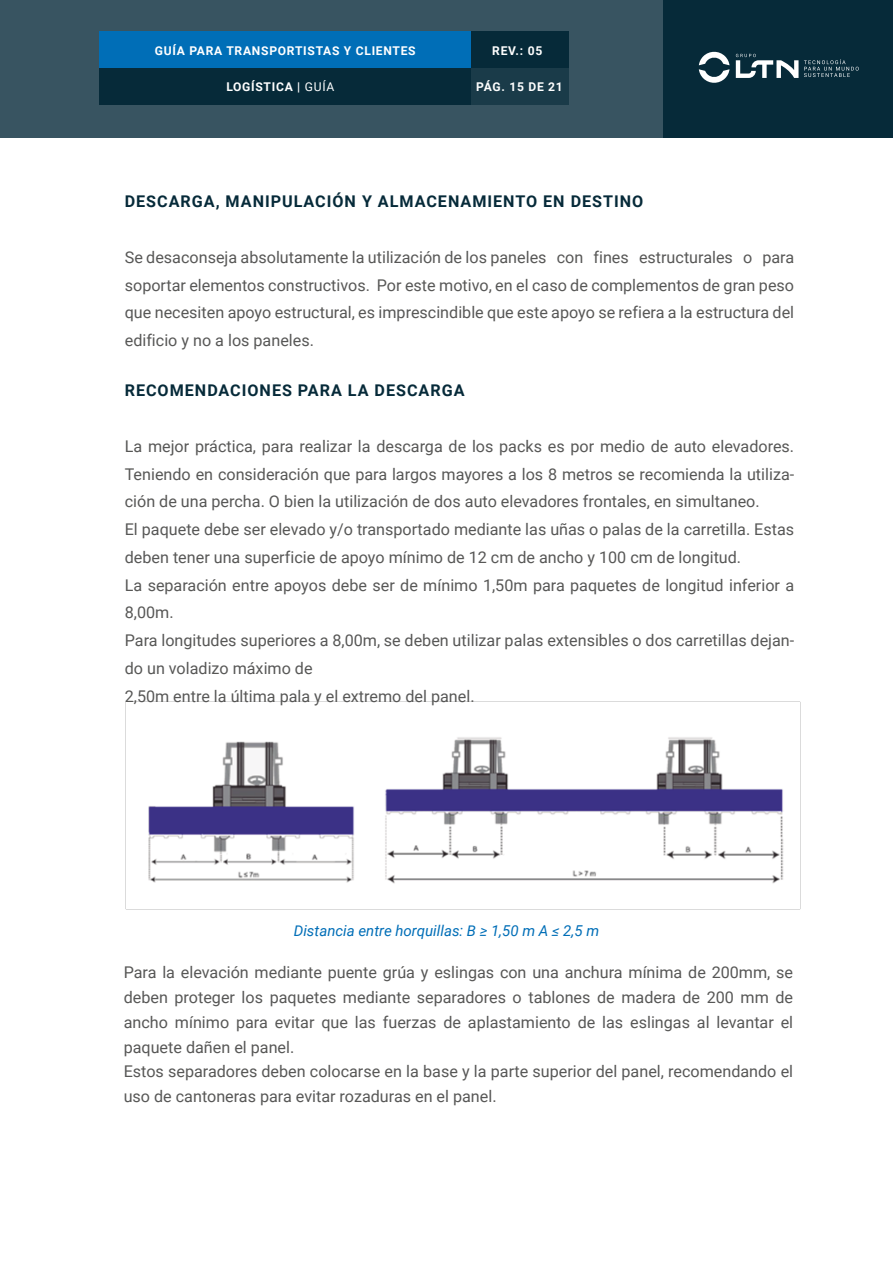
<style>
.page{position:relative;width:893px;height:1263px;background:#fff}
.page>*{position:absolute;margin:0;border:0;box-sizing:border-box;transform-origin:0 0}
.t1{font:16.2px/27.8px "Roboto";color:#575756}
.t2{font:700 16.2px "Roboto";letter-spacing:.06em;color:#062a39}
.t3{font:italic 15px "Roboto";color:#006eb7}
.t4{font:700 12.15px "Roboto";letter-spacing:.06em;color:#fff}
.s1{font-weight:400}
</style>
<div class="page">
<img style="left:125px;top:702px;width:676px;height:208px">
<div style="left:0;top:0;width:893px;height:137px;background:#385461"></div>
<div style="left:663px;top:0;width:230px;height:137px;background:#062a39"></div>
<svg style="left:699px;top:51px;width:30px;height:32px"></svg>
<svg style="left:736px;top:54px;width:62px;height:24px"></svg>
<svg style="left:804px;top:59px;width:55px;height:18px"></svg>
<div style="left:99px;top:32px;width:469px;height:36px;background:#006eb7"></div>
<div style="left:99px;top:68px;width:469px;height:37px;background:#062a39"></div>
<div style="left:471px;top:68px;width:97px;height:37px;background:#1a3b49"></div>
<div style="left:471px;top:32px;width:97px;height:36px;background:#062a39"></div>
<p class="t4" style="left:155px;top:42px;width:262px">GUÍA PARA TRANSPORTISTAS Y CLIENTES</p>
<p class="t4" style="left:226px;top:78px;width:109px">LOGÍSTICA | <span class="s1">GUÍA</span></p>
<p class="t4" style="left:492px;top:42px;width:52px">REV.: 05</p>
<p class="t4" style="left:476px;top:78px;width:88px">PÁG. 15 DE 21</p>
<p class="t2" style="left:125px;top:190px;width:520px">DESCARGA, MANIPULACIÓN Y ALMACENAMIENTO EN DESTINO</p>
<p class="t1" style="left:125px;top:243px;width:671px;text-align:justify">Se desaconseja absolutamente la utilización de los paneles con fines estructurales o para soportar elementos constructivos. Por este motivo, en el caso de complementos de gran peso que necesiten apoyo estructural, es imprescindible que este apoyo se refiera a la estructura del edificio y no a los paneles.</p>
<p class="t2" style="left:125px;top:379px;width:341px">RECOMENDACIONES PARA LA DESCARGA</p>
<p class="t1" style="left:125px;top:432px;width:671px">La mejor práctica, para realizar la descarga de los packs es por medio de auto elevadores.<br>Teniendo en consideración que para largos mayores a los 8 metros se recomienda la utiliza&shy;ción de una percha. O bien la utilización de dos auto elevadores frontales, en simultaneo.<br>El paquete debe ser elevado y/o transportado mediante las uñas o palas de la carretilla. Estas deben tener una superficie de apoyo mínimo de 12 cm de ancho y 100 cm de longitud.<br>La separación entre apoyos debe ser de mínimo 1,50m para paquetes de longitud inferior a 8,00m.<br>Para longitudes superiores a 8,00m, se deben utilizar palas extensibles o dos carretillas dejan&shy;do un voladizo máximo de<br>2,50m entre la última pala y el extremo del panel.</p>
<p class="t3" style="left:294px;top:920px;width:307px">Distancia entre horquillas: B ≥ 1,50 m A ≤ 2,5 m</p>
<p class="t1" style="left:124px;top:959px;width:671px;line-height:24.8px">Para la elevación mediante puente grúa y eslingas con una anchura mínima de 200mm, se deben proteger los paquetes mediante separadores o tablones de madera de 200 mm de ancho mínimo para evitar que las fuerzas de aplastamiento de las eslingas al levantar el paquete dañen el panel.<br>Estos separadores deben colocarse en la base y la parte superior del panel, recomendando el uso de cantoneras para evitar rozaduras en el panel.</p>
</div>
